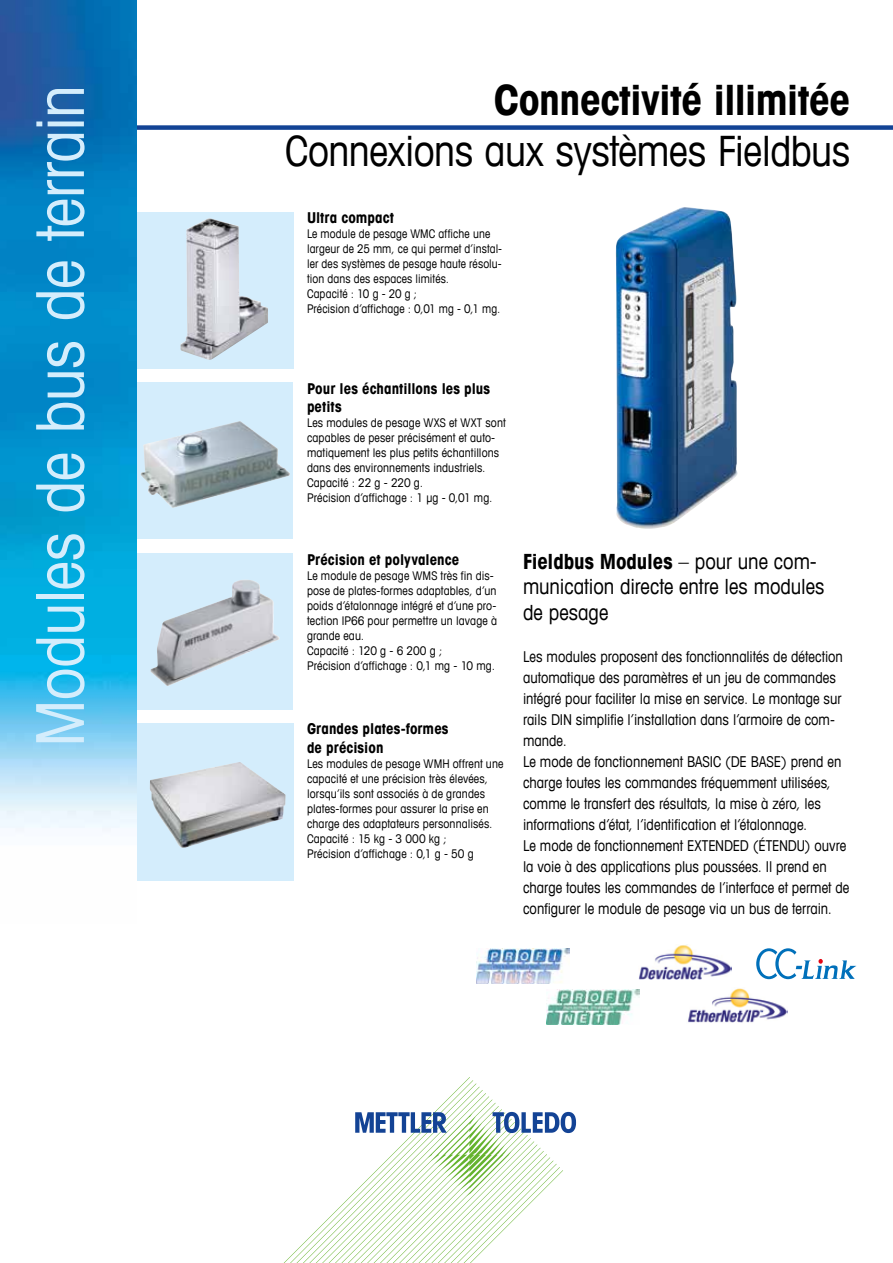
<style>
.page{position:relative;width:893px;height:1263px;background:#fff}
.page>*{position:absolute;margin:0;border:0;box-sizing:border-box;transform-origin:0 0}
.t1{font:condensed 66px "Avant Garde Com";letter-spacing:-.015em;color:#d4edfc}
.t2{font:condensed 42px "Avant Garde Com";letter-spacing:-.01em;color:#000}
.t3{font:700 condensed 42px "Avant Garde Com";letter-spacing:-.015em;color:#000}
.t4{font:condensed 21px/25.5px "Avant Garde Com";letter-spacing:-.005em;color:#000}
.t5{font:condensed 15px/21px "Avant Garde Com";color:#000}
.t6{font:700 condensed 15px/18px "Avant Garde Com";letter-spacing:.005em;color:#000}
.t7{font:condensed 12px/15px "Avant Garde Com";letter-spacing:.01em;color:#000}
.s1{font-weight:700}
</style>
<div class="page">
<div style="left:111px;top:125px;width:782px;height:5px;background:#134395"></div>
<svg style="left:283px;top:1077px;width:293px;height:186px"></svg>
<div style="left:136px;top:724px;width:157px;height:157px;background:#d4edfc"></div>
<img style="left:150px;top:762px;width:136px;height:86px">
<div style="left:137px;top:554px;width:156px;height:156px;background:#d4edfc"></div>
<img style="left:151px;top:580px;width:129px;height:106px">
<div style="left:137px;top:383px;width:156px;height:156px;background:#d4edfc"></div>
<img style="left:141px;top:421px;width:149px;height:87px">
<div style="left:137px;top:213px;width:156px;height:156px;background:#d4edfc"></div>
<img style="left:180px;top:218px;width:88px;height:142px">
<img style="left:0;top:0;width:136px;height:831px">
<img style="left:615px;top:207px;width:123px;height:322px">
<img style="left:546px;top:989px;width:94px;height:36px">
<img style="left:477px;top:949px;width:93px;height:35px">
<img style="left:638px;top:945px;width:93px;height:34px">
<img style="left:688px;top:988px;width:100px;height:35px">
<svg style="left:756px;top:948px;width:100px;height:31px"></svg>
<h1 class="t1" style="left:19px;top:747px;width:663px;rotate:-90deg">Modules de bus de terrain</h1>
<h2 class="t3" style="left:494px;top:73px;width:358px">Connectivité illimitée</h2>
<h2 class="t2" style="left:285px;top:125px;width:567px">Connexions aux systèmes Fieldbus</h2>
<p class="t6" style="left:307px;top:209px;width:88px">Ultra compact</p>
<p class="t7" style="left:307px;top:226px;width:197px">Le module de pesage WMC affiche une largeur de 25 mm, ce qui permet d’instal&shy;ler des systèmes de pesage haute résolu&shy;tion dans des espaces limités.<br>Capacité : 10 g - 20 g ;<br>Précision d’affichage : 0,01 mg - 0,1 mg.</p>
<p class="t6" style="left:307px;top:379px;width:185px">Pour les échantillons les plus petits</p>
<p class="t7" style="left:307px;top:414px;width:200px">Les modules de pesage WXS et WXT sont capables de peser précisément et auto&shy;matiquement les plus petits échantillons dans des environnements industriels.<br>Capacité : 22 g - 220 g.<br>Précision d’affichage : 1 μg - 0,01 mg.</p>
<p class="t6" style="left:307px;top:550px;width:154px">Précision et polyvalence</p>
<p class="t7" style="left:307px;top:567px;width:192px">Le module de pesage WMS très fin dis&shy;pose de plates-formes adaptables, d’un poids d’étalonnage intégré et d’une pro&shy;tection IP66 pour permettre un lavage à grande eau.<br>Capacité : 120 g - 6 200 g ;<br>Précision d’affichage : 0,1 mg - 10 mg.</p>
<p class="t6" style="left:307px;top:720px;width:143px">Grandes plates-formes de précision</p>
<p class="t7" style="left:307px;top:755px;width:198px">Les modules de pesage WMH offrent une capacité et une précision très élevées, lorsqu’ils sont associés à de grandes plates-formes pour assurer la prise en charge des adaptateurs personnalisés.<br>Capacité : 15 kg - 3 000 kg ;<br>Précision d’affichage : 0,1 g - 50 g</p>
<h3 class="t4" style="left:523px;top:548px;width:303px"><span class="s1">Fieldbus Modules</span> – pour une com&shy;munication directe entre les modules de pesage</h3>
<p class="t5" style="left:523px;top:646px;width:328px">Les modules proposent des fonctionnalités de détection automatique des paramètres et un jeu de commandes intégré pour faciliter la mise en service. Le montage sur rails DIN simplifie l’installation dans l’armoire de com&shy;mande.<br>Le mode de fonctionnement BASIC (DE BASE) prend en charge toutes les commandes fréquemment utilisées, comme le transfert des résultats, la mise à zéro, les informations d’état, l’identification et l’étalonnage.<br>Le mode de fonctionnement EXTENDED (ÉTENDU) ouvre la voie à des applications plus poussées. Il prend en charge toutes les commandes de l’interface et permet de configurer le module de pesage via un bus de terrain.</p>
</div>
